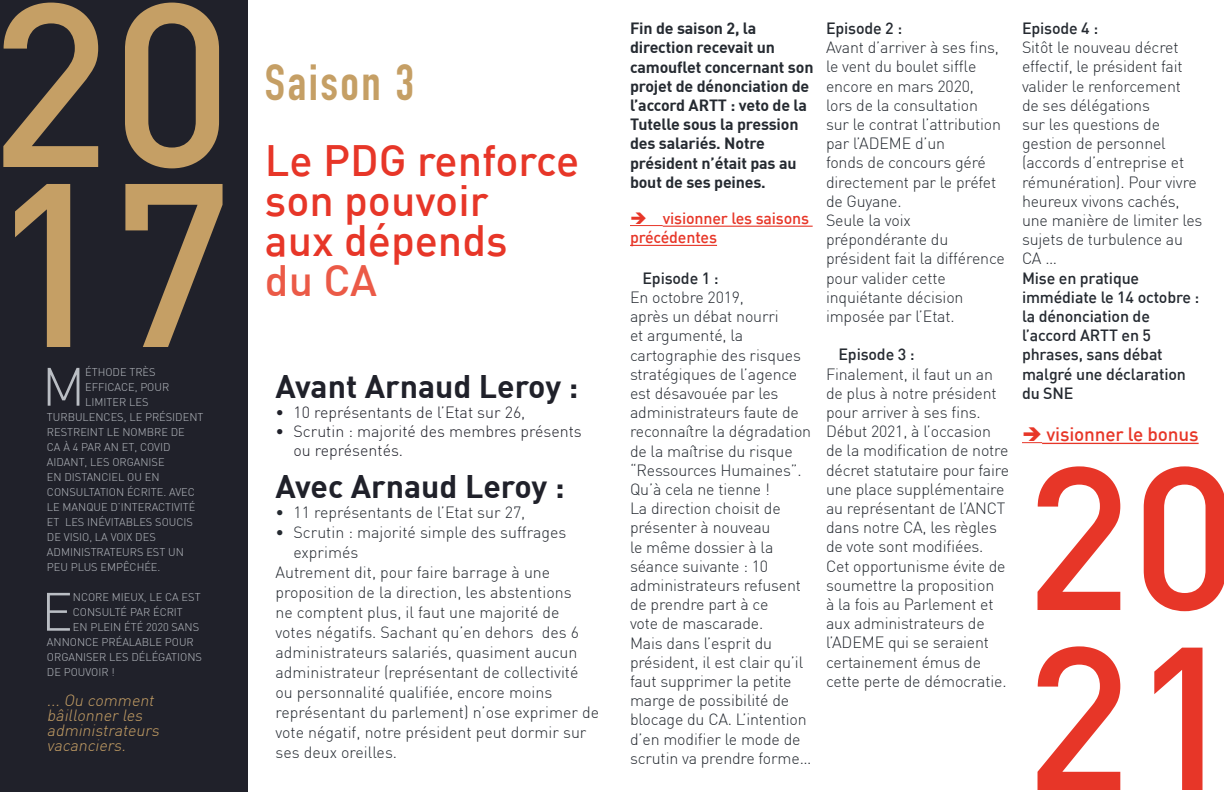
<style>
.page{position:relative;width:1224px;height:792px;background:#fff}
.page>*{position:absolute;margin:0;border:0;box-sizing:border-box;transform-origin:0 0}
.Titre_spécial{font:500 229px "DIN";color:#c59f65}
.Titre_spécial-2{font:500 200px "DIN";color:#e73628}
.Corps_de_texte___Let{font:300 53.1px "DIN";color:#babec4}
.Titre_de_chapitre{font:50px "DIN Engschrift Std";letter-spacing:.05em;color:#c59f65}
.En-tête_de_section{font:500 43px "DIN";color:#e73628}
.En-tête_de_section-2{font:500 43px "DIN";color:#eb5a47}
.Accroche{font:700 32px "DIN";color:#20212a}
.Corps_de_texte{font:500 19px "DIN";letter-spacing:-.01em;color:#e73628}
.Corps_de_texte-2{font:300 16px/19.2px "DIN";letter-spacing:-.01em;color:#252a31}
.Accroche-2{font:300 16px/20px "DIN";color:#252a31}
.Corps_de_texte-3{font:700 16px/19.2px "DIN";letter-spacing:-.01em;color:#252a31}
.Corps_de_texte-4{font:500 16px/19.2px "DIN";letter-spacing:-.01em;color:#252a31}
.t1{font:300 16px/19.2px "DIN";color:#20212a}
.Corps_de_texte___Let-2{font:italic 300 16px/15px "DIN";color:#c59f65}
.Corps_de_texte-5{font:500 16px/19.2px "DIN";letter-spacing:-.01em;color:#e73628}
.Corps_de_texte___Let-3{font:300 11px "DIN";color:#babec4}
</style>
<div class="page">
<div style="left:0;top:0;width:247px;height:792px;background:#20212a"></div>
<svg style="left:1022px;top:442px;width:20px;height:1px"></svg>
<hr style="left:1042px;top:443px;width:157px;height:1px;background:#e73628">
<hr style="left:630px;top:225px;width:33px;height:1px;background:#e73628">
<hr style="left:663px;top:226px;width:150px;height:1px;background:#e73628">
<hr style="left:630px;top:245px;width:87px;height:1px;background:#e73628">
<p class="Titre_spécial" style="left:-11px;top:-62px;width:246px">20</p>
<p class="Titre_spécial" style="left:-11px;top:118px;width:246px">17</p>
<p class="Corps_de_texte___Let" style="left:42px;top:354px;width:45px">M</p>
<p class="Corps_de_texte___Let-3" style="left:85px;top:365px;width:72px">ÉTHODE TRÈS</p>
<p class="Corps_de_texte___Let-3" style="left:85px;top:380px;width:85px">EFFICACE, POUR</p>
<p class="Corps_de_texte___Let-3" style="left:85px;top:395px;width:65px">LIMITER LES</p>
<p class="Corps_de_texte___Let-3" style="left:47px;top:410px;width:158px">TURBULENCES, LE PRÉSIDENT</p>
<p class="Corps_de_texte___Let-3" style="left:47px;top:425px;width:139px">RESTREINT LE NOMBRE DE</p>
<p class="Corps_de_texte___Let-3" style="left:47px;top:440px;width:125px">CA À 4 PAR AN ET, COVID</p>
<p class="Corps_de_texte___Let-3" style="left:47px;top:455px;width:119px">AIDANT, LES ORGANISE</p>
<p class="Corps_de_texte___Let-3" style="left:47px;top:470px;width:114px">EN DISTANCIEL OU EN</p>
<p class="Corps_de_texte___Let-3" style="left:47px;top:485px;width:149px">CONSULTATION ÉCRITE. AVEC</p>
<p class="Corps_de_texte___Let-3" style="left:47px;top:500px;width:150px">LE MANQUE D’INTERACTIVITÉ</p>
<p class="Corps_de_texte___Let-3" style="left:47px;top:515px;width:148px">ET LES INÉVITABLES SOUCIS</p>
<p class="Corps_de_texte___Let-3" style="left:47px;top:530px;width:110px">DE VISIO, LA VOIX DES</p>
<p class="Corps_de_texte___Let-3" style="left:47px;top:545px;width:138px">ADMINISTRATEURS EST UN</p>
<p class="Corps_de_texte___Let-3" style="left:47px;top:560px;width:115px">PEU PLUS EMPÊCHÉE.</p>
<p class="Corps_de_texte___Let" style="left:41px;top:579px;width:33px">E</p>
<p class="Corps_de_texte___Let-3" style="left:73px;top:590px;width:129px">NCORE MIEUX, LE CA EST</p>
<p class="Corps_de_texte___Let-3" style="left:73px;top:605px;width:112px">CONSULTÉ PAR ÉCRIT</p>
<p class="Corps_de_texte___Let-3" style="left:73px;top:620px;width:128px">EN PLEIN ÉTÉ 2020 SANS</p>
<p class="Corps_de_texte___Let-3" style="left:47px;top:635px;width:148px">ANNONCE PRÉALABLE POUR</p>
<p class="Corps_de_texte___Let-3" style="left:47px;top:650px;width:157px">ORGANISER LES DÉLÉGATIONS</p>
<p class="Corps_de_texte___Let-3" style="left:47px;top:665px;width:69px">DE POUVOIR !</p>
<p class="Corps_de_texte___Let-2" style="left:47px;top:692px;width:117px">...Ou comment bâillonner les administrateurs vacanciers.</p>
<p class="Titre_de_chapitre" style="left:265px;top:53px;width:151px">Saison 3</p>
<p class="En-tête_de_section" style="left:265px;top:133px;width:316px">Le PDG renforce</p>
<p class="En-tête_de_section" style="left:265px;top:173px;width:225px">son pouvoir</p>
<p class="En-tête_de_section" style="left:265px;top:213px;width:244px">aux dépends</p>
<p class="En-tête_de_section-2" style="left:265px;top:253px;width:113px">du CA</p>
<p class="Accroche" style="left:276px;top:366px;width:304px">Avant Arnaud Leroy :</p>
<p class="t1" style="left:276px;top:402px;width:251px">• 10 représentants de l’Etat sur 26,</p>
<p class="t1" style="left:294px;top:422px;width:290px;text-indent:-18px">• Scrutin : majorité des membres présents ou représentés.</p>
<p class="Accroche" style="left:276px;top:466px;width:291px">Avec Arnaud Leroy :</p>
<p class="Corps_de_texte-2" style="left:276px;top:502px;width:251px">• 11 représentants de l’Etat sur 27,</p>
<p class="Corps_de_texte-2" style="left:294px;top:522px;width:274px;line-height:20px;text-indent:-18px">• Scrutin : majorité simple des suffrages exprimés</p>
<p class="Accroche-2" style="left:276px;top:562px;width:325px">Autrement dit, pour faire barrage à une proposition de la direction, les abstentions<br>ne comptent plus, il faut une majorité de votes négatifs. Sachant qu’en dehors des 6 administrateurs salariés, quasiment aucun administrateur (représentant de collectivité ou personnalité qualifiée, encore moins représentant du parlement) n’ose exprimer de vote négatif, notre président peut dormir sur ses deux oreilles.</p>
<p class="Corps_de_texte-3" style="left:630px;top:18px;width:185px">Fin de saison 2, la direction recevait un camouflet concernant son projet de dénonciation de l’accord ARTT : veto de la<br>Tutelle sous la pression des salariés. Notre président n’était pas au bout de ses peines.</p>
<p class="Corps_de_texte-5" style="left:630px;top:208px;width:181px">➔ visionner les saisons précédentes</p>
<p class="Corps_de_texte-4" style="left:642px;top:268px;width:78px">Episode 1 :</p>
<p class="Corps_de_texte-2" style="left:630px;top:288px;width:183px">En octobre 2019,<br>après un débat nourri<br>et argumenté, la cartographie des risques stratégiques de l’agence est désavouée par les administrateurs faute de reconnaître la dégradation de la maîtrise du risque “Ressources Humaines”.</p>
<p class="Corps_de_texte-2" style="left:630px;top:480px;width:183px">Qu’à cela ne tienne !<br>La direction choisit de présenter à nouveau<br>le même dossier à la séance suivante : 10 administrateurs refusent de prendre part à ce<br>vote de mascarade.<br>Mais dans l’esprit du président, il est clair qu’il faut supprimer la petite marge de possibilité de blocage du CA. L’intention d’en modifier le mode de scrutin va prendre forme…</p>
<p class="Corps_de_texte-4" style="left:826px;top:18px;width:78px">Episode 2 :</p>
<p class="Corps_de_texte-2" style="left:826px;top:38px;width:177px">Avant d’arriver à ses fins, le vent du boulet siffle encore en mars 2020, lors de la consultation sur le contrat l’attribution par l’ADEME d’un<br>fonds de concours géré directement par le préfet de Guyane.</p>
<p class="Corps_de_texte-2" style="left:826px;top:210px;width:180px">Seule la voix prépondérante du président fait la différence pour valider cette inquiétante décision imposée par l’Etat.</p>
<p class="Corps_de_texte-4" style="left:838px;top:344px;width:78px">Episode 3 :</p>
<p class="Corps_de_texte-2" style="left:826px;top:364px;width:185px">Finalement, il faut un an de plus à notre président pour arriver à ses fins.<br>Début 2021, à l’occasion de la modification de notre décret statutaire pour faire une place supplémentaire au représentant de l’ANCT dans notre CA, les règles de vote sont modifiées.<br>Cet opportunisme évite de soumettre la proposition<br>à la fois au Parlement et aux administrateurs de l’ADEME qui se seraient certainement émus de cette perte de démocratie.</p>
<p class="Corps_de_texte-4" style="left:1022px;top:18px;width:78px">Episode 4 :</p>
<p class="Corps_de_texte-2" style="left:1022px;top:38px;width:182px">Sitôt le nouveau décret effectif, le président fait valider le renforcement<br>de ses délégations<br>sur les questions de gestion de personnel (accords d’entreprise et rémunération). Pour vivre heureux vivons cachés, une manière de limiter les sujets de turbulence au<br>CA …</p>
<p class="Corps_de_texte-4" style="left:1022px;top:268px;width:179px">Mise en pratique immédiate le 14 octobre : la dénonciation de l’accord ARTT en 5 phrases, sans débat malgré une déclaration du SNE</p>
<p class="Corps_de_texte" style="left:1022px;top:422px;width:178px">➔ visionner le bonus</p>
<p class="Titre_spécial-2" style="left:1025px;top:410px;width:215px">20</p>
<p class="Titre_spécial-2" style="left:1025px;top:590px;width:215px">21</p>
</div>
